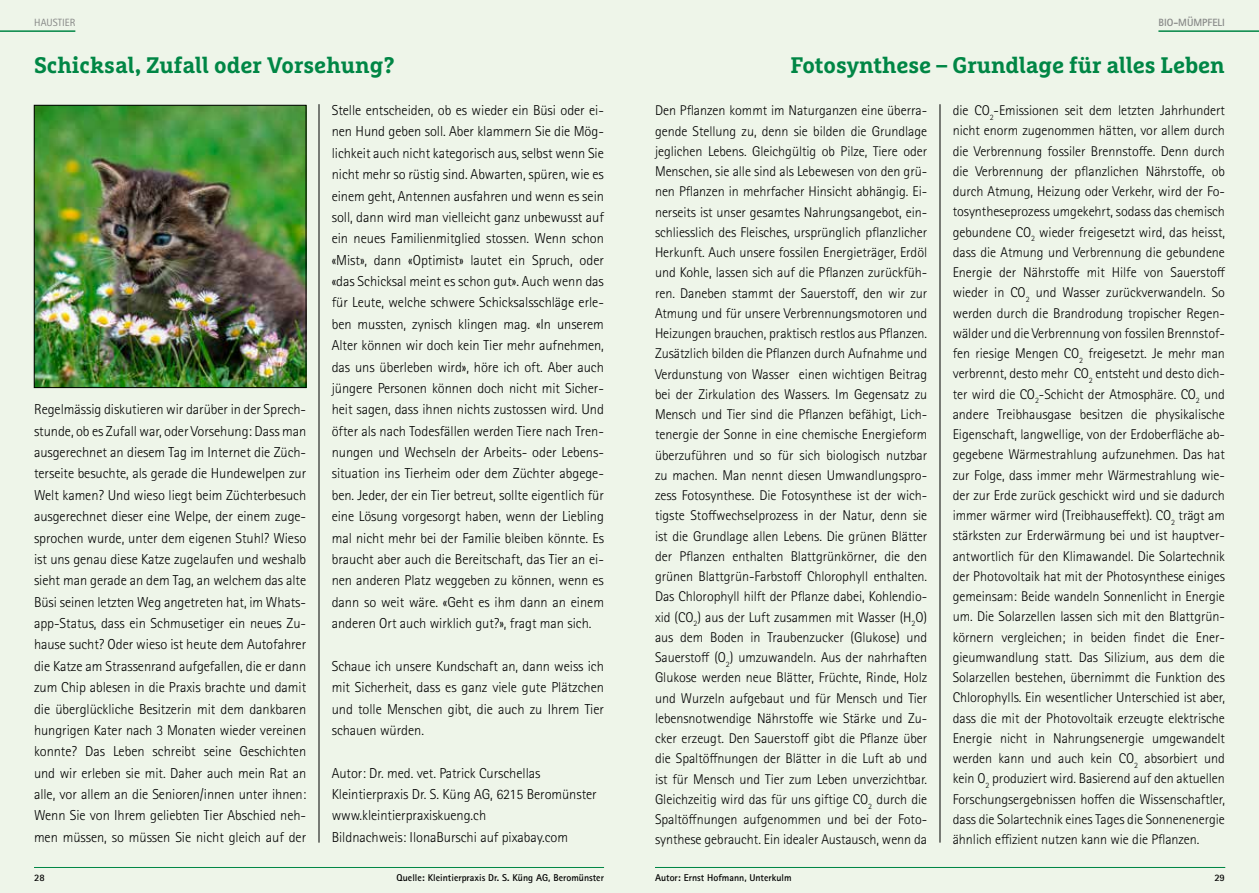
<style>
.page{position:relative;width:1259px;height:893px;background:#fff}
.page>*{position:absolute;margin:0;border:0;box-sizing:border-box;transform-origin:0 0}
.t1{font:700 22.5px "Marselis Slab Pro";letter-spacing:-.005em;color:#008645}
.t2{font:300 14.4px/21.3px "Rotis Sans Serif Std";letter-spacing:-.005em;color:#000;text-align:justify}
.t3{font:300 14.1px/20.2px "Rotis Sans Serif Std";letter-spacing:-.005em;color:#000;text-align:justify}
.t4{font:700 10.5px "Rotis Sans Serif Std";color:#868786}
.t5{font:10.5px "Rotis Sans Serif Std";color:#868786}
.t6{font:700 9.9px "Rotis Sans Serif Std";color:#000}
</style>
<div class="page">
<div style="left:0;top:0;width:629px;height:893px;background:#eef5e9"></div>
<div style="left:629px;top:0;width:630px;height:893px;background:#eef5e9"></div>
<hr style="left:655px;top:867px;width:570px;height:1px;background:#008645">
<hr style="left:939px;top:104px;width:1px;height:739px;background:#000">
<hr style="left:1158px;top:30px;width:101px;height:2px;background:#008645">
<hr style="left:0;top:30px;width:75px;height:2px;background:#008645">
<hr style="left:34px;top:867px;width:570px;height:1px;background:#008645">
<hr style="left:319px;top:104px;width:1px;height:739px;background:#000">
<img style="left:36px;top:107px;width:268px;height:279px">
<div style="left:34px;top:105px;width:272px;height:283px;border:1px solid #000"></div>
<p class="t5" style="left:34px;top:16px;width:43px">HAUSTIER</p>
<h1 class="t1" style="left:34px;top:51px;width:362px">Schicksal, Zufall oder Vorsehung?</h1>
<p class="t2" style="left:34px;top:399px;width:274px">Regelmässig diskutieren wir darüber in der Sprech&shy;stunde, ob es Zufall war, oder Vorsehung: Dass man ausgerechnet an diesem Tag im Internet die Züch&shy;terseite besuchte, als gerade die Hundewelpen zur Welt kamen? Und wieso liegt beim Züchterbesuch ausgerechnet dieser eine Welpe, der einem zuge&shy;sprochen wurde, unter dem eigenen Stuhl? Wieso ist uns genau diese Katze zugelaufen und weshalb sieht man gerade an dem Tag, an welchem das alte Büsi seinen letzten Weg angetreten hat, im Whats&shy;app-Status, dass ein Schmusetiger ein neues Zu&shy;hause sucht? Oder wieso ist heute dem Autofahrer die Katze am Strassenrand aufgefallen, die er dann zum Chip ablesen in die Praxis brachte und damit die überglückliche Besitzerin mit dem dankbaren hungrigen Kater nach 3 Monaten wieder vereinen konnte? Das Leben schreibt seine Geschichten und wir erleben sie mit. Daher auch mein Rat an alle, vor allem an die Senioren/innen unter ihnen:<br>Wenn Sie von Ihrem geliebten Tier Abschied neh&shy;men müssen, so müssen Sie nicht gleich auf der</p>
<p class="t2" style="left:332px;top:100px;width:274px">Stelle entscheiden, ob es wieder ein Büsi oder ei&shy;nen Hund geben soll. Aber klammern Sie die Mög&shy;lichkeit auch nicht kategorisch aus, selbst wenn Sie nicht mehr so rüstig sind. Abwarten, spüren, wie es einem geht, Antennen ausfahren und wenn es sein soll, dann wird man vielleicht ganz unbewusst auf ein neues Familienmitglied stossen. Wenn schon «Mist», dann «Optimist» lautet ein Spruch, oder «das Schicksal meint es schon gut». Auch wenn das für Leute, welche schwere Schicksalsschläge erle&shy;ben mussten, zynisch klingen mag. «In unserem Alter können wir doch kein Tier mehr aufnehmen, das uns überleben wird», höre ich oft. Aber auch jüngere Personen können doch nicht mit Sicher&shy;heit sagen, dass ihnen nichts zustossen wird. Und öfter als nach Todesfällen werden Tiere nach Tren&shy;nungen und Wechseln der Arbeits- oder Lebens&shy;situation ins Tierheim oder dem Züchter abgege&shy;ben. Jeder, der ein Tier betreut, sollte eigentlich für eine Lösung vorgesorgt haben, wenn der Liebling mal nicht mehr bei der Familie bleiben könnte. Es braucht aber auch die Bereitschaft, das Tier an ei&shy;nen anderen Platz weggeben zu können, wenn es dann so weit wäre. «Geht es ihm dann an einem anderen Ort auch wirklich gut?», fragt man sich.</p>
<p class="t2" style="left:332px;top:656px;width:274px">Schaue ich unsere Kundschaft an, dann weiss ich mit Sicherheit, dass es ganz viele gute Plätzchen und tolle Menschen gibt, die auch zu Ihrem Tier schauen würden.</p>
<p class="t2" style="left:332px;top:762px;width:266px;text-align:left">Autor: Dr. med. vet. Patrick Curschellas Kleintierpraxis Dr. S. Küng AG, 6215 Beromünster www.kleintierpraxiskueng.ch<br>Bildnachweis: IlonaBurschi auf pixabay.com</p>
<p class="t4" style="left:1158px;top:15px;width:68px">BIO-MÜMPFELI</p>
<h1 class="t1" style="left:790px;top:51px;width:436px">Fotosynthese – Grundlage für alles Leben</h1>
<p class="t3" style="left:655px;top:101px;width:274px">Den Pflanzen kommt im Naturganzen eine überra&shy;gende Stellung zu, denn sie bilden die Grundlage jeglichen Lebens. Gleichgültig ob Pilze, Tiere oder Menschen, sie alle sind als Lebewesen von den grü&shy;nen Pflanzen in mehrfacher Hinsicht abhängig. Ei&shy;nerseits ist unser gesamtes Nahrungsangebot, ein&shy;schliesslich des Fleisches, ursprünglich pflanzlicher Herkunft. Auch unsere fossilen Energieträger, Erdöl und Kohle, lassen sich auf die Pflanzen zurückfüh&shy;ren. Daneben stammt der Sauerstoff, den wir zur Atmung und für unsere Verbrennungsmotoren und Heizungen brauchen, praktisch restlos aus Pflanzen.<br>Zusätzlich bilden die Pflanzen durch Aufnahme und Verdunstung von Wasser einen wichtigen Beitrag bei der Zirkulation des Wassers. Im Gegensatz zu Mensch und Tier sind die Pflanzen befähigt, Lich&shy;tenergie der Sonne in eine chemische Energieform überzuführen und so für sich biologisch nutzbar zu machen. Man nennt diesen Umwandlungspro&shy;zess Fotosynthese. Die Fotosynthese ist der wich&shy;tigste Stoffwechselprozess in der Natur, denn sie ist die Grundlage allen Lebens. Die grünen Blätter der Pflanzen enthalten Blattgrünkörner, die den grünen Blattgrün-Farbstoff Chlorophyll enthalten.<br>Das Chlorophyll hilft der Pflanze dabei, Kohlendio&shy;xid (CO<sub>2</sub>) aus der Luft zusammen mit Wasser (H<sub>2</sub>O) aus dem Boden in Traubenzucker (Glukose) und Sauerstoff (O<sub>2</sub>) umzuwandeln. Aus der nahrhaften Glukose werden neue Blätter, Früchte, Rinde, Holz und Wurzeln aufgebaut und für Mensch und Tier lebensnotwendige Nährstoffe wie Stärke und Zu&shy;cker erzeugt. Den Sauerstoff gibt die Pflanze über die Spaltöffnungen der Blätter in die Luft ab und ist für Mensch und Tier zum Leben unverzichtbar.<br>Gleichzeitig wird das für uns giftige CO<sub>2</sub> durch die Spaltöffnungen aufgenommen und bei der Foto&shy;synthese gebraucht. Ein idealer Austausch, wenn da</p>
<p class="t3" style="left:952px;top:100px;width:274px">die CO<sub>2</sub>-Emissionen seit dem letzten Jahrhundert nicht enorm zugenommen hätten, vor allem durch die Verbrennung fossiler Brennstoffe. Denn durch die Verbrennung der pflanzlichen Nährstoffe, ob durch Atmung, Heizung oder Verkehr, wird der Fo&shy;tosyntheseprozess umgekehrt, sodass das chemisch gebundene CO<sub>2</sub> wieder freigesetzt wird, das heisst, dass die Atmung und Verbrennung die gebundene Energie der Nährstoffe mit Hilfe von Sauerstoff wieder in CO<sub>2</sub> und Wasser zurückverwandeln. So werden durch die Brandrodung tropischer Regen&shy;wälder und die Verbrennung von fossilen Brennstof&shy;fen riesige Mengen CO<sub>2</sub> freigesetzt. Je mehr man verbrennt, desto mehr CO<sub>2</sub> entsteht und desto dich&shy;ter wird die CO<sub>2</sub>-Schicht der Atmosphäre. CO<sub>2</sub> und andere Treibhausgase besitzen die physikalische Eigenschaft, langwellige, von der Erdoberfläche ab&shy;gegebene Wärmestrahlung aufzunehmen. Das hat zur Folge, dass immer mehr Wärmestrahlung wie&shy;der zur Erde zurück geschickt wird und sie dadurch immer wärmer wird (Treibhauseffekt). CO<sub>2</sub> trägt am stärksten zur Erderwärmung bei und ist hauptver&shy;antwortlich für den Klimawandel. Die Solartechnik der Photovoltaik hat mit der Photosynthese einiges gemeinsam: Beide wandeln Sonnenlicht in Energie um. Die Solarzellen lassen sich mit den Blattgrün&shy;körnern vergleichen; in beiden findet die Ener&shy;gieumwandlung statt. Das Silizium, aus dem die Solarzellen bestehen, übernimmt die Funktion des Chlorophylls. Ein wesentlicher Unterschied ist aber, dass die mit der Photovoltaik erzeugte elektrische Energie nicht in Nahrungsenergie umgewandelt werden kann und auch kein CO<sub>2</sub> absorbiert und kein O<sub>2</sub> produziert wird. Basierend auf den aktuellen Forschungsergebnissen hoffen die Wissenschaftler, dass die Solartechnik eines Tages die Sonnenenergie ähnlich effizient nutzen kann wie die Pflanzen.</p>
<p class="t6" style="left:34px;top:871px;width:12px">28</p>
<p class="t6" style="left:396px;top:871px;width:209px">Quelle: Kleintierpraxis Dr. S. Küng AG, Beromünster</p>
<p class="t6" style="left:655px;top:871px;width:138px">Autor: Ernst Hofmann, Unterkulm</p>
<p class="t6" style="left:1214px;top:871px;width:12px">29</p>
</div>
